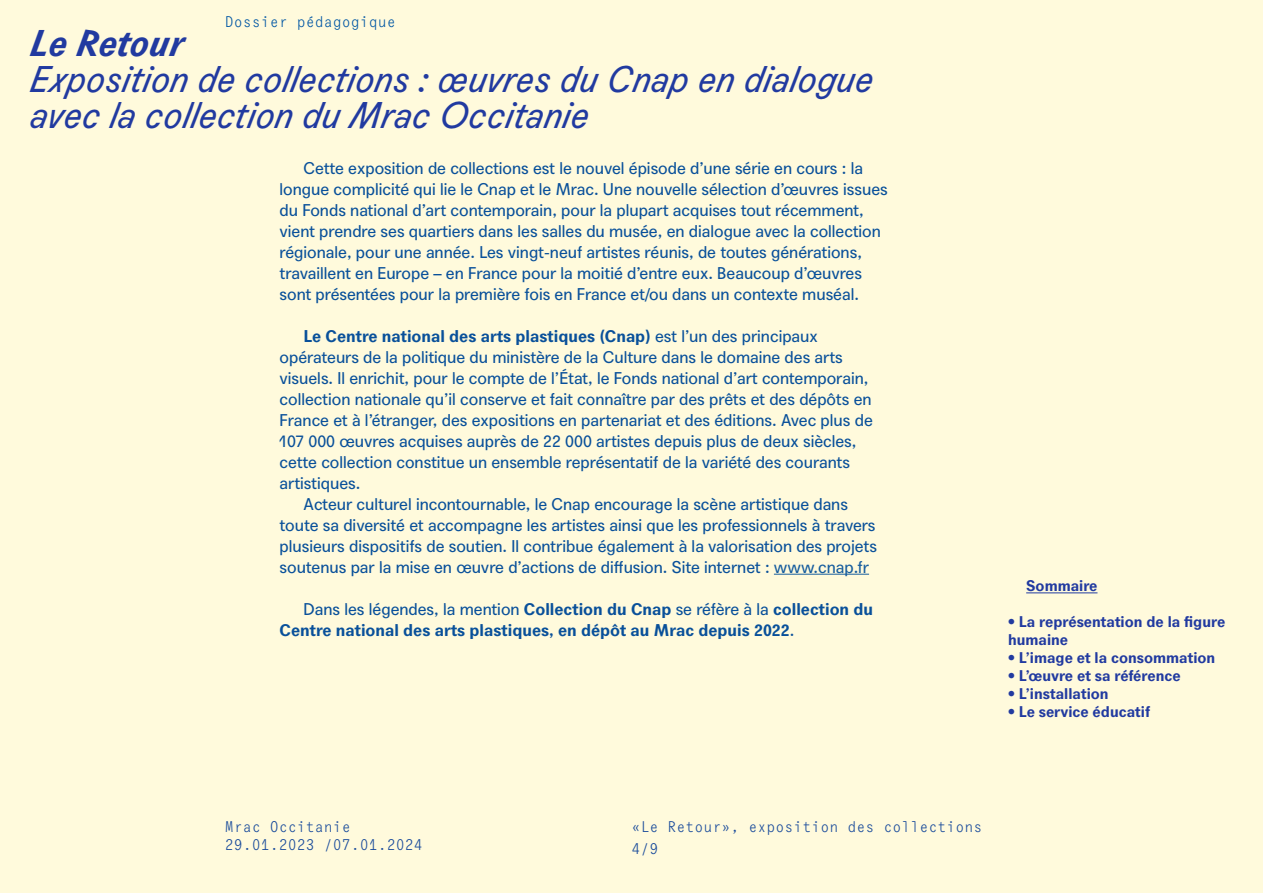
<style>
.page{position:relative;width:1263px;height:893px;background:#fffadc}
.page>*{position:absolute;margin:0;border:0;box-sizing:border-box;transform-origin:0 0}
.t1{font:italic 36px/36px "Agipo";color:#213aa0}
.t2{font:italic 700 36px "Agipo";letter-spacing:-.01em;color:#213aa0}
.t3{font:16.5px/21px "Agipo";color:#09509a}
.t4{font:700 16.5px/21px "Agipo";color:#09509a}
.t5{font:700 15px/18px "Agipo";color:#213aa0}
.t6{font:15px/21.6px "Agipo Mono";color:#194b9b}
.t7{font:15px "Agipo Mono";color:#0057a4}
.s1{font-weight:400}
.s2{color:#175d9e}
</style>
<div class="page">
<hr style="left:774px;top:574px;width:95px;height:1px;background:#175d9e">
<hr style="left:1026px;top:592px;width:71px;height:1px;background:#213aa0">
<p class="t7" style="left:225px;top:10px;width:173px">Dossier pédagogique</p>
<h1 class="t2" style="left:30px;top:15px;width:155px">Le Retour</h1>
<h1 class="t1" style="left:30px;top:58px;width:845px">Exposition de collections : œuvres du Cnap en dialogue avec la collection du Mrac Occitanie</h1>
<p class="t3" style="left:280px;top:156px;width:610px;text-indent:24px">Cette exposition de collections est le nouvel épisode d’une série en cours : la longue complicité qui lie le Cnap et le Mrac. Une nouvelle sélection d’œuvres issues du Fonds national d’art contemporain, pour la plupart acquises tout récemment, vient prendre ses quartiers dans les salles du musée, en dialogue avec la collection régionale, pour une année. Les vingt-neuf artistes réunis, de toutes générations, travaillent en Europe – en France pour la moitié d’entre eux. Beaucoup d’œuvres sont présentées pour la première fois en France et/ou dans un contexte muséal.</p>
<p class="t4" style="left:304px;top:324px;width:516px">Le Centre national des arts plastiques (Cnap) <span class="s1">est l’un des principaux</span></p>
<p class="t3" style="left:280px;top:345px;width:565px">opérateurs de la politique du ministère de la Culture dans le domaine des arts</p>
<p class="t3" style="left:280px;top:366px;width:590px">visuels. Il enrichit, pour le compte de l’État, le Fonds national d’art contemporain,</p>
<p class="t3" style="left:280px;top:387px;width:593px">collection nationale qu’il conserve et fait connaître par des prêts et des dépôts en</p>
<p class="t3" style="left:280px;top:408px;width:595px">France et à l’étranger, des expositions en partenariat et des éditions. Avec plus de</p>
<p class="t3" style="left:280px;top:429px;width:578px">107 000 œuvres acquises auprès de 22 000 artistes depuis plus de deux siècles,</p>
<p class="t3" style="left:280px;top:450px;width:572px">cette collection constitue un ensemble représentatif de la variété des courants</p>
<p class="t3" style="left:280px;top:471px;width:82px">artistiques.</p>
<p class="t3" style="left:304px;top:492px;width:546px">Acteur culturel incontournable, le Cnap encourage la scène artistique dans</p>
<p class="t3" style="left:280px;top:513px;width:597px">toute sa diversité et accompagne les artistes ainsi que les professionnels à travers</p>
<p class="t3" style="left:280px;top:534px;width:599px">plusieurs dispositifs de soutien. Il contribue également à la valorisation des projets</p>
<p class="t3" style="left:280px;top:555px;width:591px">soutenus par la mise en œuvre d’actions de diffusion. Site internet : <span class="s2">www.cnap.fr</span></p>
<p class="t4" style="left:280px;top:597px;width:595px;text-indent:24px"><span class="s1">Dans les légendes, la mention</span> Collection du Cnap <span class="s1">se réfère à la</span> collection du<br>Centre national des arts plastiques, en dépôt au Mrac depuis 2022<span class="s1">.</span></p>
<p class="t5" style="left:1026px;top:576px;width:73px">Sommaire</p>
<p class="t5" style="left:1008px;top:612px;width:219px">• La représentation de la figure humaine</p>
<p class="t5" style="left:1008px;top:648px;width:209px">• L’image et la consommation</p>
<p class="t5" style="left:1008px;top:666px;width:174px">• L’œuvre et sa référence</p>
<p class="t5" style="left:1008px;top:684px;width:102px">• L’installation</p>
<p class="t5" style="left:1008px;top:702px;width:143px">• Le service éducatif</p>
<p class="t6" style="left:225px;top:817px;width:200px;line-height:18px">Mrac Occitanie<br>29.01.2023 /07.01.2024</p>
<p class="t6" style="left:631px;top:815px;width:353px">«Le Retour», exposition des collections<br>4/9</p>
</div>
